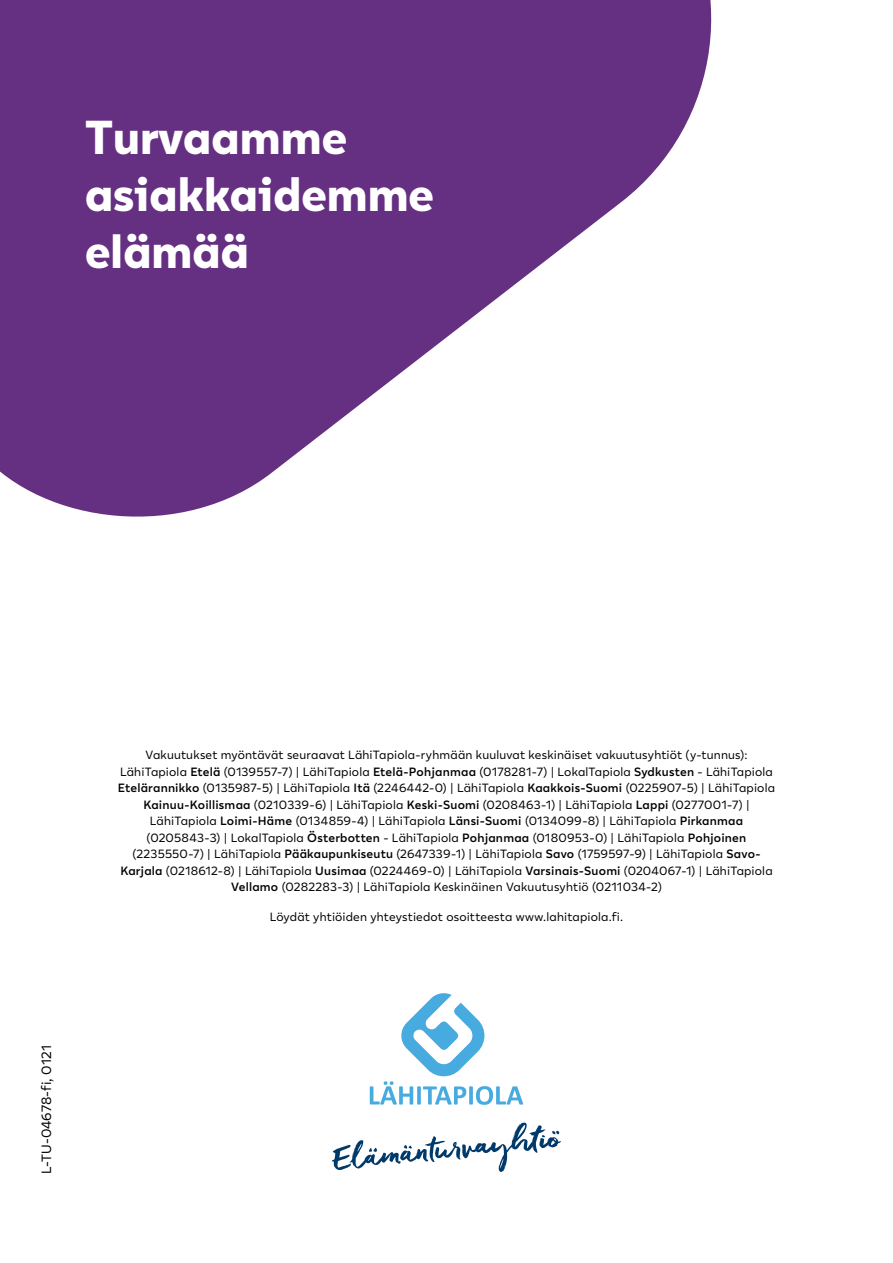
<style>
.page{position:relative;width:893px;height:1263px;background:#fff}
.page>*{position:absolute;margin:0;border:0;box-sizing:border-box;transform-origin:0 0}
.t1{font:800 47.55px/57px "Lahi Tapiola Sans";color:#fff}
.t2{font:13.5px "Lahi Tapiola Sans";color:#000}
.Palveluntarjoajat{font:12px/16.5px "Lahi Tapiola Sans";letter-spacing:.015em;color:#000;text-align:center}
.s1{font-weight:600}
</style>
<div class="page">
<svg style="left:0;top:0;width:712px;height:517px;fill:#653082"></svg>
<svg style="left:370px;top:993px;width:153px;height:112px"></svg>
<svg style="left:332px;top:1122px;width:229px;height:50px"></svg>
<p class="t1" style="left:85px;top:103px;width:350px">Turvaamme asiakkaidemme elämää</p>
<p class="t2" style="left:36px;top:1174px;width:131px;rotate:-90deg">L-TU-04678-fi, 0121</p>
<p class="Palveluntarjoajat" style="left:118px;top:746px;width:659px">Vakuutukset myöntävät seuraavat LähiTapiola-ryhmään kuuluvat keskinäiset vakuutusyhtiöt (y-tunnus):<br>LähiTapiola <span class="s1">Etelä</span> (0139557-7) | LähiTapiola <span class="s1">Etelä-Pohjanmaa</span> (0178281-7) | LokalTapiola <span class="s1">Sydkusten</span> - LähiTapiola <span class="s1">Etelärannikko</span> (0135987-5) | LähiTapiola <span class="s1">Itä</span> (2246442-0) | LähiTapiola <span class="s1">Kaakkois-Suomi</span> (0225907-5) | LähiTapiola <span class="s1">Kainuu-Koillismaa</span> (0210339-6) | LähiTapiola <span class="s1">Keski-Suomi</span> (0208463-1) | LähiTapiola <span class="s1">Lappi</span> (0277001-7) | LähiTapiola <span class="s1">Loimi-Häme</span> (0134859-4) | LähiTapiola <span class="s1">Länsi-Suomi</span> (0134099-8) | LähiTapiola <span class="s1">Pirkanmaa </span>(0205843-3) | LokalTapiola <span class="s1">Österbotten</span> - LähiTapiola <span class="s1">Pohjanmaa</span> (0180953-0) | LähiTapiola <span class="s1">Pohjoinen </span>(2235550-7) | LähiTapiola <span class="s1">Pääkaupunkiseutu</span> (2647339-1) | LähiTapiola <span class="s1">Savo</span> (1759597-9) | LähiTapiola <span class="s1">Savo-Karjala</span> (0218612-8) | LähiTapiola <span class="s1">Uusimaa</span> (0224469-0) | LähiTapiola <span class="s1">Varsinais-Suomi</span> (0204067-1) | LähiTapiola <span class="s1">Vellamo</span> (0282283-3) | LähiTapiola Keskinäinen Vakuutusyhtiö (0211034-2)</p>
<p class="Palveluntarjoajat" style="left:270px;top:907px;width:355px">Löydät yhtiöiden yhteystiedot osoitteesta www.lahitapiola.fi.</p>
</div>
